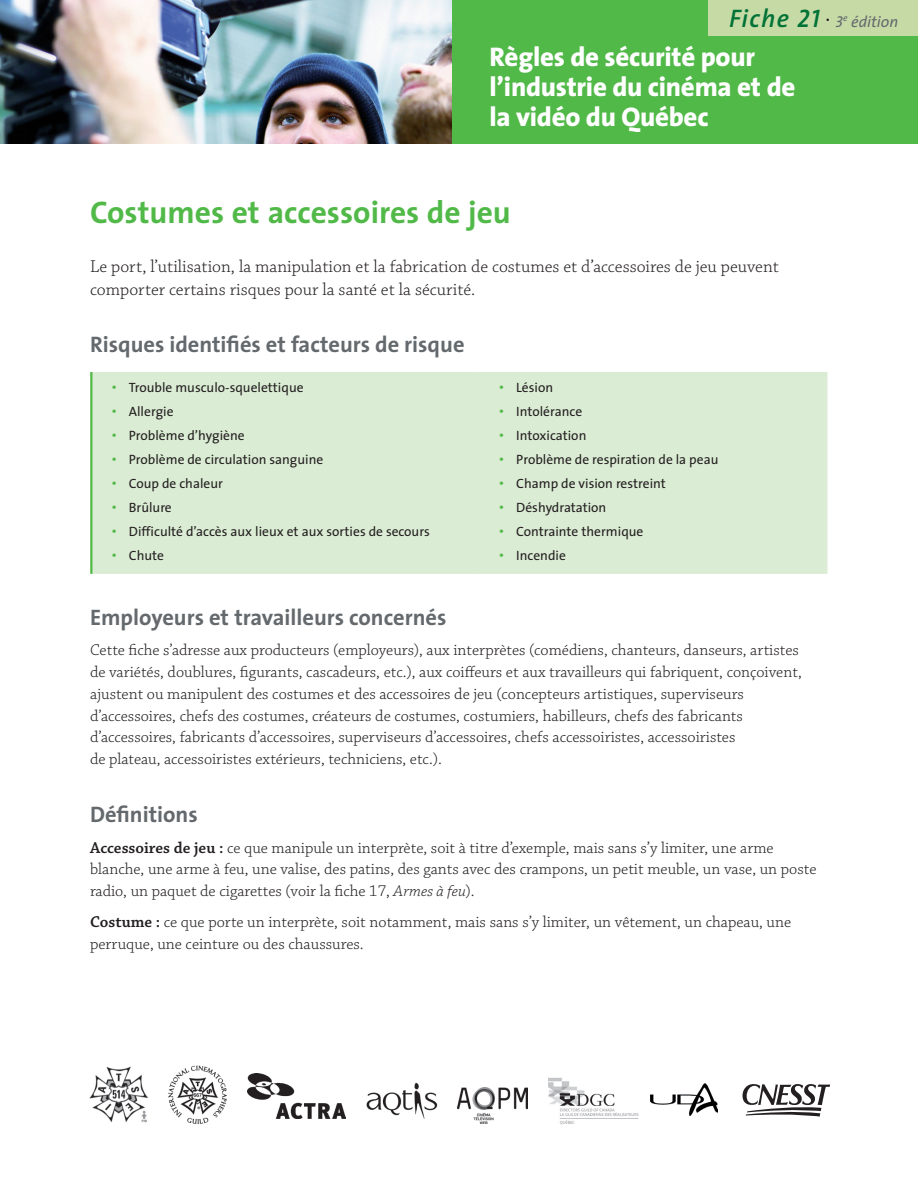
<style>
.page{position:relative;width:918px;height:1188px;background:#fff}
.page>*{position:absolute;margin:0;border:0;box-sizing:border-box;transform-origin:0 0}
.t1{font:700 31.5px "The Sans";color:#51b948}
.t2{font:800 27px/30px "The Sans";letter-spacing:-.01em;color:#fff}
.t3{font:700 22.5px "The Sans";color:#64696d}
.t4{font:300 18px/22.5px "Chaparral Pro";color:#231f20}
.t5{font:300 16.5px/21.8px "Chaparral Pro";color:#231f20}
.t6{font:italic 15.75px "The Sans";color:#64696d}
.t7{font:13.5px "The Sans";color:#231f20}
.s1{font-weight:600;font-size:25.5px;color:#007236}
.s2{font-family:"The Sans Semi Bold Caps";font-size:25.5px;color:#007236}
.s3{font-family:"The Sans Caps"}
.s4{font-weight:300;font-size:16.5px;color:#51b948}
.s5{font-weight:600}
.s6{font-style:italic}
</style>
<div class="page">
<div style="left:451px;top:0;width:467px;height:144px;background:#51b948"></div>
<img style="left:0;top:0;width:452px;height:144px">
<div style="left:708px;top:0;width:210px;height:36px;background:#c6daa6"></div>
<div style="left:92px;top:372px;width:735px;height:202px;background:#dbecd4"></div>
<hr style="left:90px;top:372px;width:2px;height:202px;background:#51b948">
<svg style="left:743px;top:1084px;width:87px;height:33px"></svg>
<img style="left:650px;top:1083px;width:67px;height:33px">
<img style="left:248px;top:1074px;width:97px;height:44px">
<img style="left:366px;top:1082px;width:72px;height:37px">
<img style="left:457px;top:1087px;width:71px;height:36px">
<img style="left:548px;top:1077px;width:91px;height:48px">
<img style="left:90px;top:1066px;width:58px;height:57px">
<img style="left:168px;top:1065px;width:59px;height:59px">
<p class="t6" style="left:729px;top:9px;width:171px"><span class="s1">Fiche</span> <span class="s2">21</span> <span class="s3">3</span><sup>e</sup> édition</p>
<h2 class="t2" style="left:490px;top:41px;width:308px">Règles de sécurité pour l’industrie du cinéma et de la vidéo du Québec</h2>
<h1 class="t1" style="left:90px;top:186px;width:422px">Costumes et accessoires de jeu</h1>
<p class="t4" style="left:90px;top:256px;width:690px">Le port, l’utilisation, la manipulation et la fabrication de costumes et d’accessoires de jeu peuvent comporter certains risques pour la santé et la sécurité.</p>
<h3 class="t3" style="left:90px;top:326px;width:376px">Risques identifiés et facteurs de risque</h3>
<p class="t7" style="left:111px;top:376px;width:194px"><span class="s4">•</span> Trouble musculo-squelettique</p>
<p class="t7" style="left:111px;top:400px;width:64px"><span class="s4">•</span> Allergie</p>
<p class="t7" style="left:111px;top:424px;width:135px"><span class="s4">•</span> Problème d’hygiène</p>
<p class="t7" style="left:111px;top:448px;width:214px"><span class="s4">•</span> Problème de circulation sanguine</p>
<p class="t7" style="left:111px;top:472px;width:114px"><span class="s4">•</span> Coup de chaleur</p>
<p class="t7" style="left:111px;top:496px;width:62px"><span class="s4">•</span> Brûlure</p>
<p class="t7" style="left:111px;top:520px;width:321px"><span class="s4">•</span> Difficulté d’accès aux lieux et aux sorties de secours</p>
<p class="t7" style="left:111px;top:544px;width:55px"><span class="s4">•</span> Chute</p>
<p class="t7" style="left:498px;top:376px;width:56px"><span class="s4">•</span> Lésion</p>
<p class="t7" style="left:498px;top:400px;width:85px"><span class="s4">•</span> Intolérance</p>
<p class="t7" style="left:498px;top:424px;width:90px"><span class="s4">•</span> Intoxication</p>
<p class="t7" style="left:498px;top:448px;width:222px"><span class="s4">•</span> Problème de respiration de la peau</p>
<p class="t7" style="left:498px;top:472px;width:169px"><span class="s4">•</span> Champ de vision restreint</p>
<p class="t7" style="left:498px;top:496px;width:110px"><span class="s4">•</span> Déshydratation</p>
<p class="t7" style="left:498px;top:520px;width:147px"><span class="s4">•</span> Contrainte thermique</p>
<p class="t7" style="left:498px;top:544px;width:69px"><span class="s4">•</span> Incendie</p>
<h3 class="t3" style="left:90px;top:598px;width:358px">Employeurs et travailleurs concernés</h3>
<p class="t5" style="left:90px;top:640px;width:713px">Cette fiche s’adresse aux producteurs (employeurs), aux interprètes (comédiens, chanteurs, danseurs, artistes de variétés, doublures, figurants, cascadeurs, etc.), aux coiffeurs et aux travailleurs qui fabriquent, conçoivent, ajustent ou manipulent des costumes et des accessoires de jeu (concepteurs artistiques, superviseurs d’accessoires, chefs des costumes, créateurs de costumes, costumiers, habilleurs, chefs des fabricants d’accessoires, fabricants d’accessoires, superviseurs d’accessoires, chefs accessoiristes, accessoiristes<br>de plateau, accessoiristes extérieurs, techniciens, etc.).</p>
<h3 class="t3" style="left:90px;top:795px;width:109px">Définitions</h3>
<p class="t5" style="left:90px;top:837px;width:728px"><span class="s5">Accessoires de jeu :</span> ce que manipule un interprète, soit à titre d’exemple, mais sans s’y limiter, une arme blanche, une arme à feu, une valise, des patins, des gants avec des crampons, un petit meuble, un vase, un poste radio, un paquet de cigarettes (voir la fiche 17, <span class="s6">Armes à feu</span>).</p>
<p class="t5" style="left:90px;top:912px;width:703px"><span class="s5">Costume :</span> ce que porte un interprète, soit notamment, mais sans s’y limiter, un vêtement, un chapeau, une perruque, une ceinture ou des chaussures.</p>
</div>
